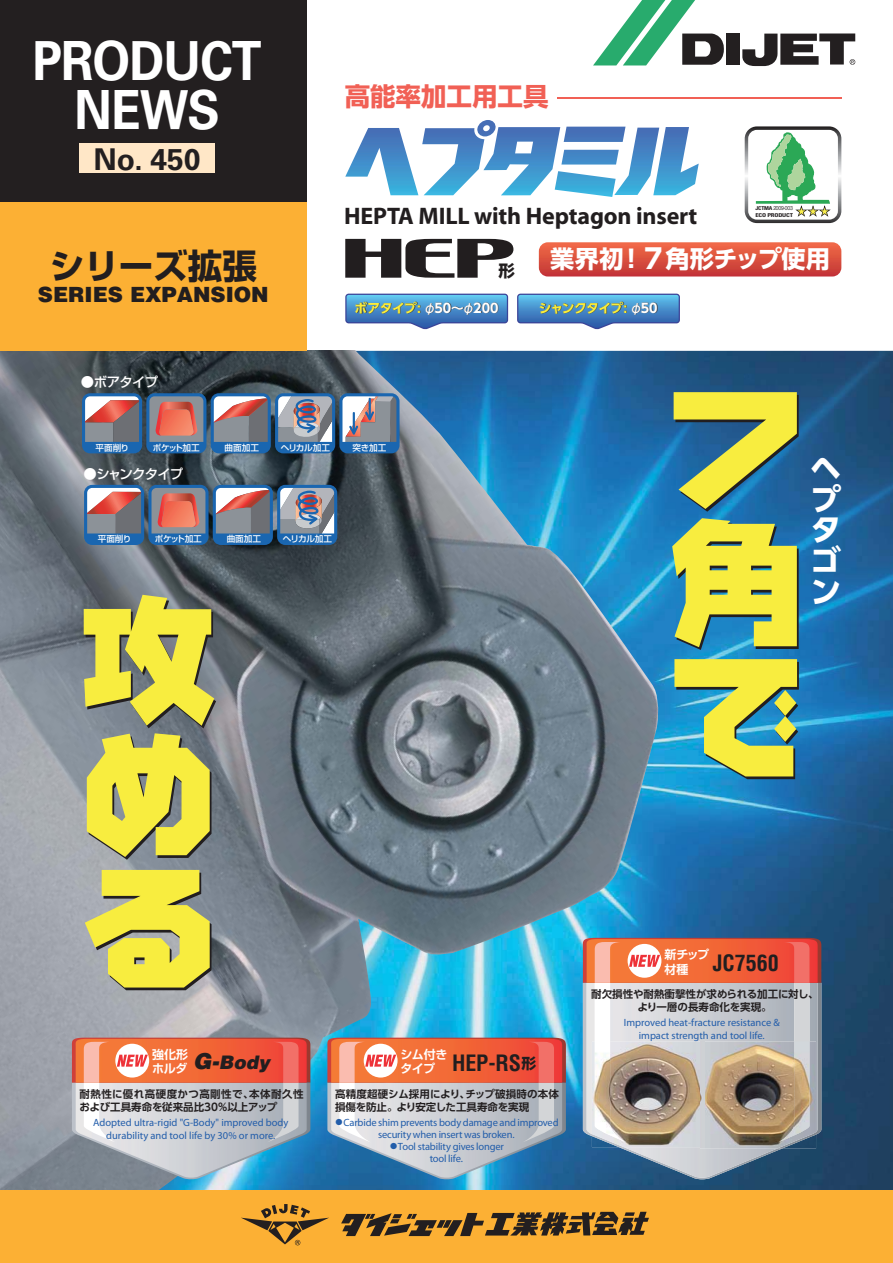
<style>
.page{position:relative;width:893px;height:1263px;background:#fff}
.page>*{position:absolute;margin:0;border:0;box-sizing:border-box;transform-origin:0 0}
.t1{font:700 54px/49.5px "Univers";letter-spacing:-.02em;color:#fff;text-align:center;scale:.9 1}
.t2{font:47.1px "Techno";color:#221e1f;scale:2.6 1}
.t3{font:34.5px "Shin Go Pro Bold 90 msp RKSJ H";color:#221e1f}
.t4{font:30.6px/30.6px "UD Shin Go Pro Bold 90 msp RKSJ H";color:#fff;text-align:justify}
.t5{font:700 30px "Univers";color:#231f20}
.t6{font:25.5px "UD Shin Go Pro Bold 90 msp RKSJ H";color:#f16055}
.t7{font:24.15px "UD Shin Go Pro Bold 90 msp RKSJ H";letter-spacing:-.01em;color:#fff}
.t8{font:700 24px "Myriad";letter-spacing:-.005em;color:#221e1f}
.t9{font:700 condensed 21.9px "Helvetica";color:#221e1f}
.t10{font:900 21px "Helvetica";color:#221e1f}
.t11{font:italic 900 18.75px "Helvetica LT Std";color:#221e1f}
.t12{font:16.5px "UD Shin Go Pro Bold 90 msp RKSJ H";color:#221e1f}
.t13{font:13.35px "Shin Go Pro Medium 90 msp RKSJ H";letter-spacing:-.06em;color:#fff}
.t14{font:12.75px "UD Shin Go Pro Bold 90 msp RKSJ H";letter-spacing:-.005em;color:#f8ed3f}
.t15{font:12.75px "UD Shin Go Pro Bold 90 msp RKSJ H";letter-spacing:-.045em;color:#f8ed3f}
.t16{font:12px "Shin Go Pro De Bold 90 msp RKSJ H";letter-spacing:-.015em;color:#fff}
.t17{font:10.5px/12.6px "Myriad Pro";letter-spacing:-.005em;color:#225daa;text-align:center}
.t18{font:10.5px/12.6px "UD Shin Go Pro De Bold 90 msp RKSJ H";color:#221e1f;text-align:center}
.t19{font:10.5px/12.6px "UD Shin Go Pro De Bold 90 msp RKSJ H";letter-spacing:.025em;color:#221e1f}
.t20{font:8.55px "Shin Go Pro Medium 90 msp RKSJ H";letter-spacing:-.02em;color:#fff}
.t21{font:5.4px "Gothic BBB Pro Medium 90 msp RKSJ H";letter-spacing:-.05em;color:#221e1f;scale:.84 1}
.t22{font:700 condensed 5.4px "Univers";letter-spacing:-.025em;color:#221e1f;scale:1.25 1}
.s1{font-family:"Univers";font-weight:700;font-stretch:condensed}
.s2{font-size:27px}
.s3{font-family:"UD Shin Go Pro Medium 90 msp RKSJ H";color:#fff}
.s4{color:#fff}
.s5{font-size:21.9px}
.s6{font-family:"Shin Go Pro Bold 90 msp RKSJ H";font-weight:400;font-stretch:normal;font-size:14.85px}
.s7{font-family:"Koz Go Pro Bold 90 msp RKSJ H"}
</style>
<div class="page">
<img style="left:658px;top:351px;width:234px;height:839px">
<img style="left:0;top:351px;width:658px;height:839px">
<div style="left:0;top:0;width:307px;height:202px;background:#231f20"></div>
<div style="left:79px;top:144px;width:136px;height:29px;background:#ffe7c7"></div>
<svg style="left:593px;top:0;width:131px;height:65px"></svg>
<div style="left:726px;top:34px;width:14px;height:31px;background:#231f20"></div>
<svg style="left:742px;top:34px;width:113px;height:32px"></svg>
<div style="left:0;top:202px;width:307px;height:149px;background:#fcb034"></div>
<div style="left:0;top:1190px;width:892px;height:72px;background:#fcb034"></div>
<svg style="left:341px;top:1212px;width:308px;height:24px"></svg>
<svg style="left:241px;top:1204px;width:88px;height:41px"></svg>
<hr style="left:557px;top:98px;width:284px;height:1px;background:#f16055">
<svg style="left:345px;top:120px;width:354px;height:77px"></svg>
<svg style="left:539px;top:242px;width:302px;height:35px;background:#da5342"></svg>
<svg style="left:745px;top:126px;width:96px;height:97px"></svg>
<div style="left:748px;top:130px;width:90px;height:90px;background:#fff;border-radius:9px"></div>
<svg style="left:756px;top:132px;width:75px;height:85px"></svg>
<svg style="left:345px;top:294px;width:163px;height:35px;background:#629cd1"></svg>
<svg style="left:517px;top:294px;width:163px;height:35px;background:#629cd0"></svg>
<svg style="left:84px;top:485px;width:253px;height:60px;background:#7b7e94"></svg>
<svg style="left:82px;top:393px;width:317px;height:60px;background:#7a8096"></svg>
<svg style="left:71px;top:1038px;width:239px;height:142px;background:#c4a6a3"></svg>
<svg style="left:582px;top:938px;width:239px;height:240px;background:#be9e9b"></svg>
<svg style="left:326px;top:1038px;width:240px;height:142px;background:#b8a2a4"></svg>
<svg style="left:84px;top:595px;width:132px;height:265px;background:#c4bf56"></svg>
<svg style="left:85px;top:870px;width:126px;height:120px;background:#d6d05a"></svg>
<svg style="left:673px;top:392px;width:126px;height:120px;background:#86a46e"></svg>
<svg style="left:672px;top:518px;width:127px;height:132px;background:#b3c55e"></svg>
<svg style="left:674px;top:659px;width:125px;height:120px;background:#9cc275"></svg>
<img style="left:592px;top:1042px;width:108px;height:105px">
<img style="left:595px;top:1042px;width:31px;height:100px">
<img style="left:700px;top:1041px;width:116px;height:108px">
<img style="left:778px;top:1041px;width:31px;height:101px">
<h1 class="t1" style="left:32px;top:41px;width:256px">PRODUCT<br>NEWS</h1>
<h3 class="t5" style="left:93px;top:148px;width:108px">No. 450</h3>
<h3 class="t3" style="left:50px;top:253px;width:208px">シリーズ拡張</h3>
<h3 class="t10" style="left:38px;top:287px;width:232px">SERIES EXPANSION</h3>
<h3 class="t6" style="left:345px;top:87px;width:205px">高能率加工用工具</h3>
<p class="t21" style="left:755px;top:206px;width:46px"><span class="s1">JCTMA</span> 2009-003</p>
<p class="t22" style="left:755px;top:213px;width:32px">ECO PRODUCT</p>
<h3 class="t8" style="left:344px;top:207px;width:355px">HEPTA MILL with Heptagon insert</h3>
<h3 class="t7" style="left:550px;top:250px;width:281px">業界初！<span class="s2">7</span>角形チップ使用</h3>
<h2 class="t2" style="left:338px;top:231px;width:71px">HEP</h2>
<h3 class="t12" style="left:498px;top:265px;width:18px">形</h3>
<p class="t14" style="left:355px;top:304px;width:146px">ボアタイプ: <span class="s3">φ</span><span class="s4">50～</span><span class="s3">φ</span><span class="s4">200</span></p>
<p class="t15" style="left:539px;top:304px;width:120px">シャンクタイプ: <span class="s3">φ</span><span class="s4">50</span></p>
<p class="t13" style="left:81px;top:377px;width:79px">●ボアタイプ</p>
<p class="t20" style="left:96px;top:444px;width:35px">平面削り</p>
<p class="t20" style="left:153px;top:444px;width:48px">ポケット加工</p>
<p class="t13" style="left:84px;top:469px;width:101px">●シャンクタイプ</p>
<p class="t20" style="left:98px;top:536px;width:35px">平面削り</p>
<p class="t20" style="left:155px;top:536px;width:48px">ポケット加工</p>
<p class="t20" style="left:225px;top:444px;width:36px">曲面加工</p>
<p class="t20" style="left:281px;top:444px;width:51px">ヘリカル加工</p>
<p class="t20" style="left:352px;top:444px;width:35px">突き加工</p>
<p class="t20" style="left:227px;top:536px;width:36px">曲面加工</p>
<p class="t20" style="left:283px;top:536px;width:51px">ヘリカル加工</p>
<h3 class="t4" style="left:810px;top:458px;width:32px">ヘプタゴン</h3>
<p class="t16" style="left:152px;top:1050px;width:37px">強化形</p>
<h3 class="t11" style="left:152px;top:1051px;width:119px"><sub>ホルダ</sub> <span class="s5">G-</span>Body</h3>
<p class="t16" style="left:400px;top:1050px;width:49px">シム付き</p>
<h3 class="t9" style="left:400px;top:1054px;width:138px"><sub>タイプ</sub> HEP-RS<span class="s6">形</span></h3>
<p class="t16" style="left:664px;top:950px;width:46px">新チップ</p>
<h3 class="t9" style="left:664px;top:954px;width:116px"><sub>材種</sub> JC7560</h3>
<p class="t18" style="left:591px;top:990px;width:229px">耐欠損性や耐熱衝撃性が求められる加工に対し、より一層の長寿命化を実現。</p>
<p class="t17" style="left:624px;top:1017px;width:158px">Improved heat-fracture resistance &amp; impact strength and tool life.</p>
<p class="t19" style="left:79px;top:1089px;width:226px">耐熱性に優れ高硬度かつ高剛性で、本体耐久性および工具寿命を従来品比30％以上アップ</p>
<p class="t17" style="left:93px;top:1117px;width:197px">Adopted ultra-rigid "G-Body" improved body durability and tool life by 30% or more.</p>
<p class="t18" style="left:335px;top:1089px;width:226px;text-align:left">高精度超硬シム採用により、チップ破損時の本体損傷を防止。より安定した工具寿命を実現</p>
<p class="t17" style="left:334px;top:1117px;width:226px;line-height:12px"><span class="s7">●</span>Carbide shim prevents body damage and improved security when insert was broken.</p>
<p class="t17" style="left:389px;top:1141px;width:117px;line-height:12px"><span class="s7">●</span>Tool stability gives longer tool life.</p>
</div>
